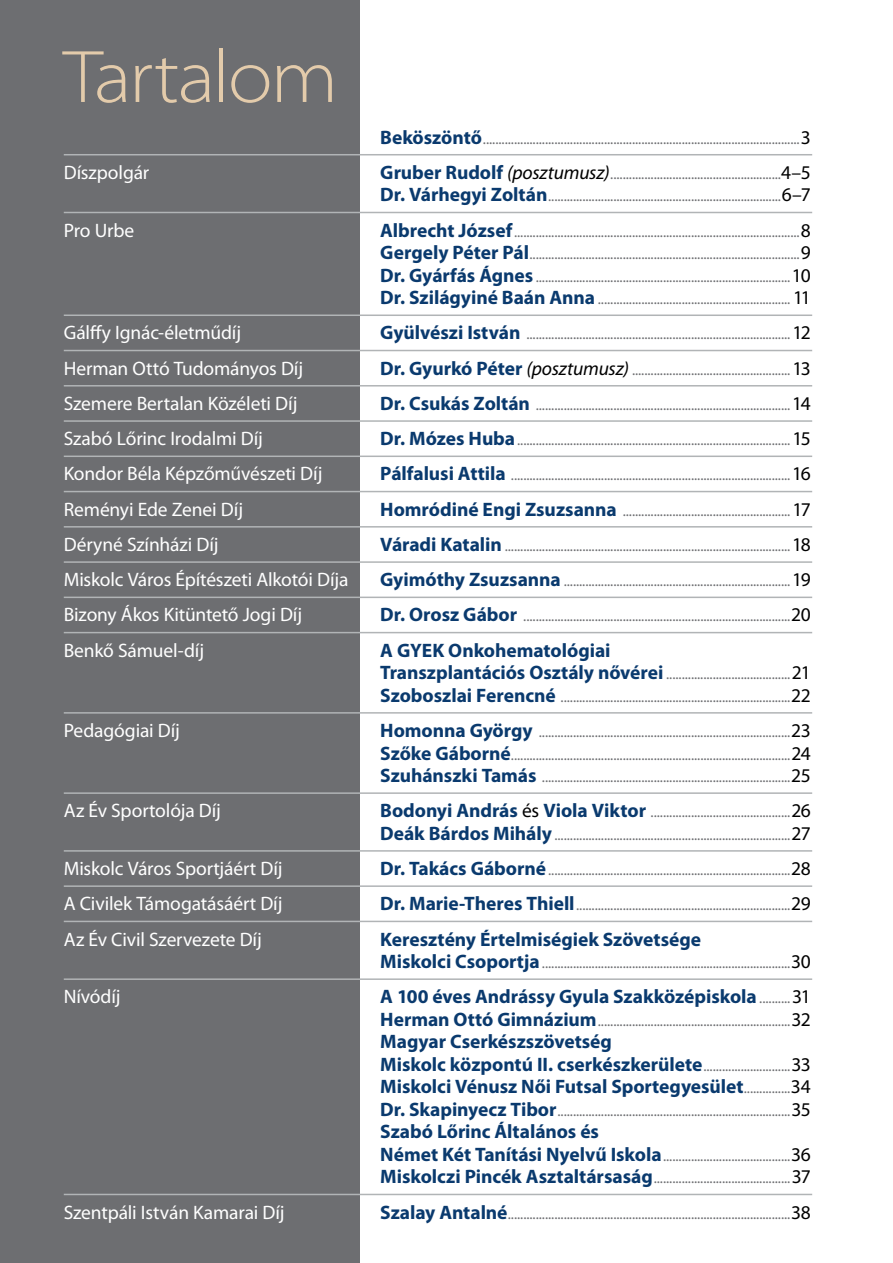
<style>
.page{position:relative;width:893px;height:1263px;background:#fff}
.page>*{position:absolute;margin:0;border:0;box-sizing:border-box;transform-origin:0 0}
.t1{font:300 semi-expanded 75px "Myriad Pro";letter-spacing:-.03em;color:#e3cbab}
.t2{font:19.5px "Myriad Pro";letter-spacing:-.005em;color:#fff}
.t3{font:700 19.5px/22.5px "Myriad Pro";letter-spacing:-.005em;color:#0a3a6e}
.t4{font:15px/22.5px "Myriad Pro";color:#6d6e71}
.s1{font-weight:700;font-size:19.5px;color:#0a3a6e}
.s2{font-size:19.5px;color:#000}
.s3{font-style:italic;font-size:19.5px;color:#000}
.s4{font-weight:400;font-size:15px;color:#6d6e71}
.s5{font-weight:400;color:#000}
</style>
<div class="page">
<div style="left:0;top:0;width:359px;height:1263px;background:#6d6e71"></div>
<hr style="left:64px;top:154px;width:748px;height:1px;background:#b1b4b6">
<hr style="left:64px;top:212px;width:748px;height:1px;background:#b1b4b6">
<hr style="left:64px;top:314px;width:748px;height:2px;background:#b1b4b6">
<hr style="left:64px;top:350px;width:748px;height:1px;background:#b1b4b6">
<hr style="left:64px;top:385px;width:748px;height:1px;background:#b1b4b6">
<hr style="left:64px;top:420px;width:748px;height:2px;background:#b1b4b6">
<hr style="left:64px;top:455px;width:748px;height:2px;background:#b1b4b6">
<hr style="left:64px;top:491px;width:748px;height:1px;background:#b1b4b6">
<hr style="left:64px;top:526px;width:748px;height:2px;background:#b1b4b6">
<hr style="left:64px;top:561px;width:748px;height:2px;background:#b1b4b6">
<hr style="left:64px;top:597px;width:748px;height:1px;background:#b1b4b6">
<hr style="left:64px;top:632px;width:748px;height:1px;background:#b1b4b6">
<hr style="left:64px;top:712px;width:748px;height:2px;background:#b1b4b6">
<hr style="left:64px;top:792px;width:748px;height:2px;background:#b1b4b6">
<hr style="left:64px;top:850px;width:748px;height:2px;background:#b1b4b6">
<hr style="left:64px;top:885px;width:748px;height:2px;background:#b1b4b6">
<hr style="left:64px;top:921px;width:748px;height:1px;background:#b1b4b6">
<hr style="left:64px;top:978px;width:748px;height:2px;background:#b1b4b6">
<hr style="left:64px;top:1194px;width:748px;height:1px;background:#b1b4b6">
<h1 class="t1" style="left:64px;top:35px;width:276px">Tartalom</h1>
<p class="t4" style="left:380px;top:127px;width:432px"><span class="s1">Beköszöntő</span>......................................................................................................<span class="s2">3</span></p>
<h2 class="t2" style="left:64px;top:160px;width:87px">Díszpolgár</h2>
<p class="t4" style="left:380px;top:162px;width:432px"><span class="s1">Gruber Rudolf</span> <span class="s3">(posztumusz)</span>.......................................................<span class="s2">4–5<br></span><span class="s1">Dr. Várhegyi Zoltán</span>...........................................................................<span class="s2">6–7</span></p>
<h2 class="t2" style="left:64px;top:218px;width:72px">Pro Urbe</h2>
<p class="t4" style="left:380px;top:220px;width:432px;text-align:justify"><span class="s1">Albrecht József</span>............................................................................................<span class="s2">8<br></span><span class="s1">Gergely Péter Pál</span>.......................................................................................<span class="s2">9<br></span><span class="s1">Dr. Gyárfás Ágnes</span> ..................................................................................<span class="s2">10<br></span><span class="s1">Dr. Szilágyiné Baán Anna</span> .............................................................. <span class="s2">11</span></p>
<h2 class="t2" style="left:64px;top:321px;width:179px">Gálffy Ignác-életműdíj</h2>
<p class="t4" style="left:380px;top:323px;width:432px"><span class="s1">Gyülvészi István</span> .....................................................................................<span class="s2">12</span></p>
<h2 class="t2" style="left:64px;top:356px;width:241px">Herman Ottó Tudományos Díj</h2>
<p class="t4" style="left:380px;top:358px;width:432px"><span class="s1">Dr. Gyurkó Péter</span> <span class="s3">(posztumusz)</span> ...................................................<span class="s2">13</span></p>
<h2 class="t2" style="left:64px;top:391px;width:235px">Szemere Bertalan Közéleti Díj</h2>
<p class="t4" style="left:380px;top:393px;width:432px"><span class="s1">Dr. Csukás Zoltán</span> ..................................................................................<span class="s2">14</span></p>
<h2 class="t2" style="left:64px;top:427px;width:201px">Szabó Lőrinc Irodalmi Díj</h2>
<p class="t4" style="left:380px;top:429px;width:432px"><span class="s1">Dr. Mózes Huba</span>........................................................................................<span class="s2">15</span></p>
<h2 class="t2" style="left:64px;top:462px;width:260px">Kondor Béla Képzőművészeti Díj</h2>
<p class="t4" style="left:380px;top:464px;width:432px"><span class="s1">Pálfalusi Attila</span> ..........................................................................................<span class="s2">16</span></p>
<h2 class="t2" style="left:64px;top:497px;width:181px">Reményi Ede Zenei Díj</h2>
<p class="t4" style="left:380px;top:499px;width:432px"><span class="s1">Homródiné Engi Zsuzsanna</span> ......................................................<span class="s2">17</span></p>
<h2 class="t2" style="left:64px;top:532px;width:156px">Déryné Színházi Díj</h2>
<p class="t4" style="left:380px;top:534px;width:432px"><span class="s1">Váradi Katalin</span> ............................................................................................<span class="s2">18</span></p>
<h2 class="t2" style="left:64px;top:568px;width:286px">Miskolc Város Építészeti Alkotói Díja</h2>
<p class="t4" style="left:380px;top:570px;width:432px"><span class="s1">Gyimóthy Zsuzsanna</span> .........................................................................<span class="s2">19</span></p>
<h2 class="t2" style="left:64px;top:603px;width:240px">Bizony Ákos Kitüntető Jogi Díj</h2>
<p class="t4" style="left:380px;top:605px;width:432px"><span class="s1">Dr. Orosz Gábor</span> ......................................................................................<span class="s2">20</span></p>
<h2 class="t2" style="left:64px;top:638px;width:142px">Benkő Sámuel-díj</h2>
<h2 class="t3" style="left:380px;top:638px;width:232px">A GYEK Onkohematológiai</h2>
<p class="t4" style="left:380px;top:663px;width:432px"><span class="s1">Transzplantációs Osztály nővérei</span> ........................................<span class="s2">21<br></span><span class="s1">Szoboszlai Ferencné</span> ..........................................................................<span class="s2">22</span></p>
<h2 class="t2" style="left:64px;top:718px;width:118px">Pedagógiai Díj</h2>
<p class="t4" style="left:380px;top:720px;width:432px;text-align:justify"><span class="s1">Homonna György</span> .................................................................................<span class="s2">23<br></span><span class="s1">Szőke Gáborné</span>..........................................................................................<span class="s2">24<br></span><span class="s1">Szuhánszki Tamás</span> ................................................................................<span class="s2">25</span></p>
<h2 class="t2" style="left:64px;top:799px;width:159px">Az Év Sportolója Díj</h2>
<p class="t4" style="left:380px;top:801px;width:432px"><span class="s1">Bodonyi András</span> <span class="s2">és</span> <span class="s1">Viola Viktor</span> .............................................<span class="s2">26<br></span><span class="s1">Deák Bárdos Mihály</span> ............................................................................<span class="s2">27</span></p>
<h2 class="t2" style="left:64px;top:856px;width:220px">Miskolc Város Sportjáért Díj</h2>
<p class="t4" style="left:380px;top:858px;width:432px"><span class="s1">Dr. Takács Gáborné</span>..............................................................................<span class="s2">28</span></p>
<h2 class="t2" style="left:64px;top:892px;width:220px">A Civilek Támogatásáért Díj</h2>
<p class="t4" style="left:380px;top:894px;width:432px"><span class="s1">Dr. Marie-Theres Thiell</span>.....................................................................<span class="s2">29</span></p>
<h2 class="t2" style="left:64px;top:927px;width:200px">Az Év Civil Szervezete Díj</h2>
<h2 class="t3" style="left:380px;top:927px;width:322px">Keresztény Értelmiségiek Szövetsége</h2>
<p class="t4" style="left:380px;top:951px;width:432px"><span class="s1">Miskolci Csoportja</span>................................................................................<span class="s2">30</span></p>
<h2 class="t2" style="left:64px;top:985px;width:58px">Nívódíj</h2>
<h2 class="t3" style="left:380px;top:985px;width:432px">A 100 éves Andrássy Gyula Szakközépiskola <span class="s4">..........</span><span class="s5">31</span></h2>
<p class="t4" style="left:380px;top:1009px;width:432px"><span class="s1">Herman Ottó Gimnázium</span>..............................................................<span class="s2">32</span></p>
<h2 class="t3" style="left:380px;top:1030px;width:432px">Magyar Cserkészszövetség<br>Miskolc központú II. cserkészkerülete<span class="s4">............................</span><span class="s5">33<br></span>Miskolci Vénusz Női Futsal Sportegyesület<span class="s4">...............</span><span class="s5">34</span></h2>
<p class="t4" style="left:380px;top:1099px;width:432px"><span class="s1">Dr. Skapinyecz Tibor</span>...........................................................................<span class="s2">35</span></p>
<h2 class="t3" style="left:380px;top:1120px;width:220px">Szabó Lőrinc Általános és</h2>
<p class="t4" style="left:380px;top:1144px;width:432px"><span class="s1">Német Két Tanítási Nyelvű Iskola</span>.........................................<span class="s2">36<br></span><span class="s1">Miskolczi Pincék Asztaltársaság</span>............................................<span class="s2">37</span></p>
<h2 class="t2" style="left:64px;top:1200px;width:222px">Szentpáli István Kamarai Díj</h2>
<p class="t4" style="left:380px;top:1202px;width:432px"><span class="s1">Szalay Antalné</span>...........................................................................................<span class="s2">38</span></p>
</div>
